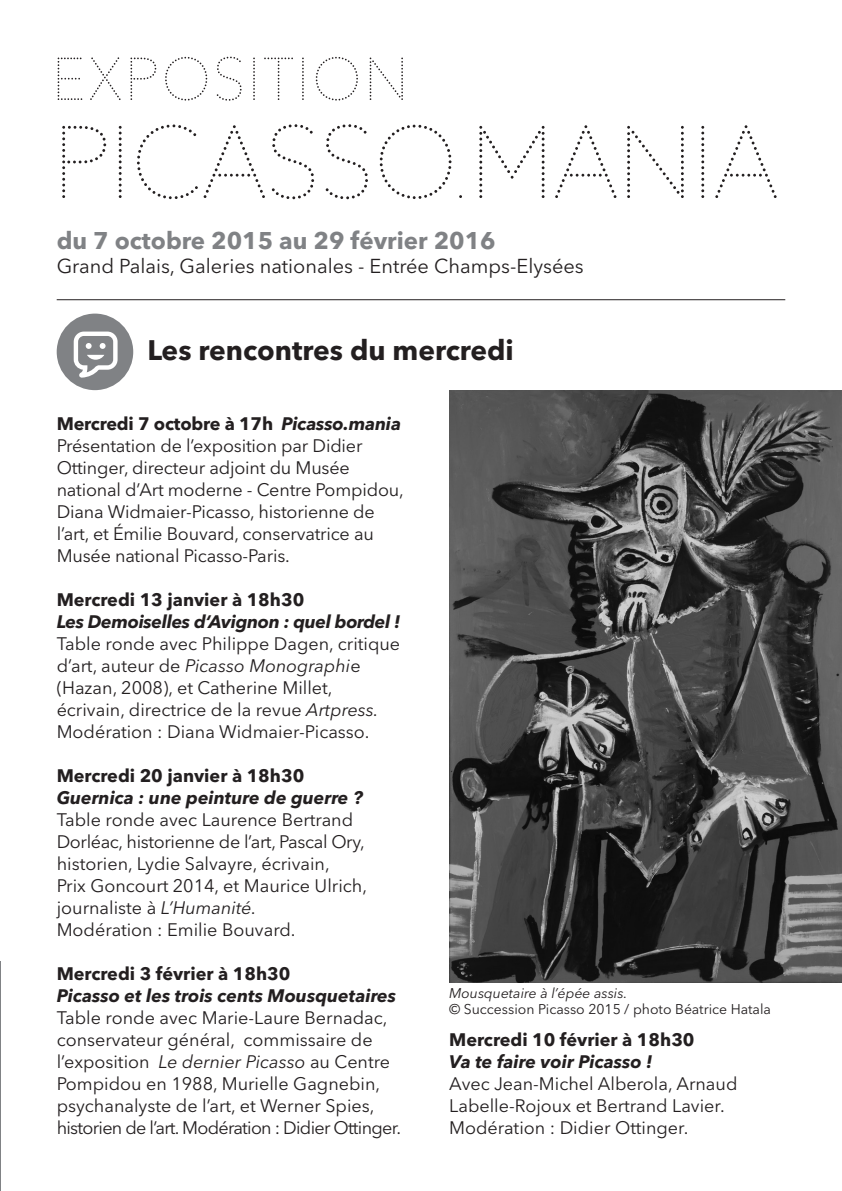
<style>
.page{position:relative;width:842px;height:1191px;background:#fff}
.page>*{position:absolute;margin:0;border:0;box-sizing:border-box;transform-origin:0 0}
.t1{font:102px "RMNGP Constellation Grande";letter-spacing:-.04em;color:#231f20}
.t2{font:60px "RMNGP Constellation Grande";letter-spacing:.01em;color:#231f20}
.t3{font:700 28px "Avenir Next LT Pro";color:#231f20}
.t4{font:700 24px "Avenir Next LT Pro";color:#808285}
.t5{font:20px "Avenir Next LT Pro";color:#231f20}
.t6{font:18px/22px "Avenir Next LT Pro";color:#231f20}
.t7{font:700 18px "Avenir Next LT Pro";color:#231f20}
.t8{font:italic 700 18px "Avenir Next LT Pro";color:#231f20}
.t9{font:italic 700 18px "Avenir Next LT Pro";letter-spacing:-.02em;color:#231f20}
.t10{font:14px "Avenir Next LT Pro";color:#231f20}
.t11{font:italic 14px "Avenir Next LT Pro";color:#231f20}
.s1{font-weight:700}
.s2{font-weight:700;font-style:italic}
.s3{font-style:italic}
</style>
<div class="page">
<hr style="left:0;top:961px;width:1px;height:230px;background:#808285">
<hr style="left:57px;top:299px;width:728px;height:1px;background:#231f20">
<div style="left:57px;top:313px;width:76px;height:77px;background:#808285;border-radius:50%"></div>
<svg style="left:74px;top:331px;width:44px;height:46px"></svg>
<img style="left:449px;top:390px;width:393px;height:593px">
<h2 class="t2" style="left:51px;top:31px;width:359px">EXPOSITION</h2>
<h1 class="t1" style="left:52px;top:81px;width:731px">PICASSO.MANIA</h1>
<h3 class="t4" style="left:57px;top:226px;width:440px">du 7 octobre 2015 au 29 février 2016</h3>
<p class="t5" style="left:57px;top:254px;width:529px">Grand Palais, Galeries nationales - Entrée Champs-Elysées</p>
<h3 class="t3" style="left:147px;top:333px;width:368px">Les rencontres du mercredi</h3>
<p class="t6" style="left:57px;top:412px;width:349px"><span class="s1">Mercredi 7 octobre à 17h</span> <span class="s2">Picasso.mania </span>Présentation de l’exposition par Didier Ottinger, directeur adjoint du Musée national d’Art moderne - Centre Pompidou, Diana Widmaier-Picasso, historienne de l’art, et Émilie Bouvard, conservatrice au Musée national Picasso-Paris.</p>
<p class="t7" style="left:57px;top:588px;width:249px">Mercredi 13 janvier à 18h30</p>
<p class="t9" style="left:57px;top:610px;width:345px">Les Demoiselles d‘Avignon : quel bordel !</p>
<p class="t6" style="left:57px;top:632px;width:345px">Table ronde avec Philippe Dagen, critique d’art, auteur de <span class="s3">Picasso Monographi</span>e (Hazan, 2008), et Catherine Millet, écrivain, directrice de la revue <span class="s3">Artpress.<br></span>Modération : Diana Widmaier-Picasso.</p>
<p class="t7" style="left:57px;top:764px;width:249px">Mercredi 20 janvier à 18h30</p>
<p class="t8" style="left:57px;top:786px;width:308px">Guernica : une peinture de guerre ?</p>
<p class="t6" style="left:57px;top:808px;width:312px">Table ronde avec Laurence Bertrand Dorléac, historienne de l’art, Pascal Ory, historien, Lydie Salvayre, écrivain,<br>Prix Goncourt 2014, et Maurice Ulrich, journaliste à <span class="s3">L’Humanité.<br></span>Modération : Emilie Bouvard.</p>
<p class="t7" style="left:57px;top:962px;width:235px">Mercredi 3 février à 18h30</p>
<p class="t8" style="left:57px;top:984px;width:341px">Picasso et les trois cents Mousquetaires</p>
<p class="t6" style="left:57px;top:1006px;width:346px">Table ronde avec Marie-Laure Bernadac, conservateur général, commissaire de l’exposition <span class="s3">Le dernier Picasso</span> au Centre Pompidou en 1988, Murielle Gagnebin, psychanalyste de l’art, et Werner Spies, historien de l’art. Modération : Didier Ottinger.</p>
<p class="t11" style="left:449px;top:985px;width:180px">Mousquetaire à l’épée assis.</p>
<p class="t10" style="left:449px;top:1001px;width:323px">© Succession Picasso 2015 / photo Béatrice Hatala</p>
<p class="t7" style="left:449px;top:1028px;width:247px">Mercredi 10 février à 18h30</p>
<p class="t8" style="left:449px;top:1050px;width:205px">Va te faire voir Picasso !</p>
<p class="t6" style="left:449px;top:1072px;width:290px">Avec Jean-Michel Alberola, Arnaud<br>Labelle-Rojoux et Bertrand Lavier.<br>Modération : Didier Ottinger.</p>
</div>
